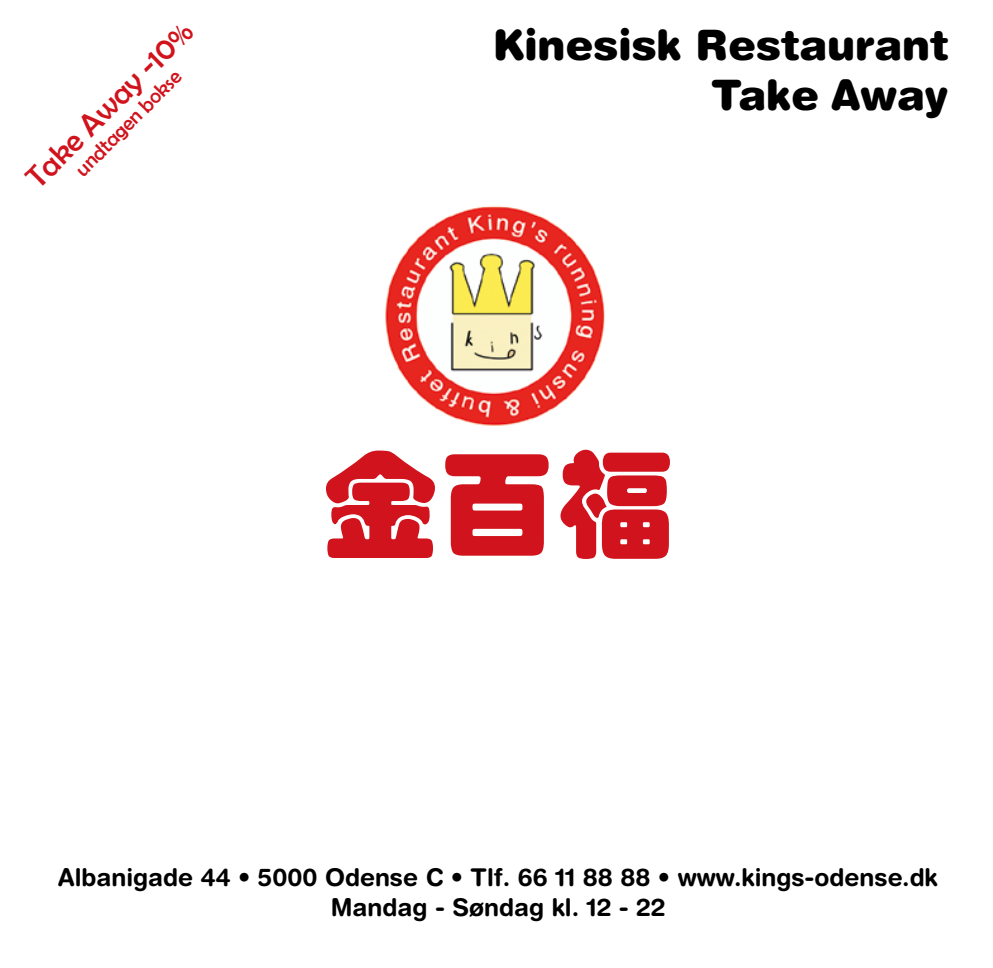
<style>
.page{position:relative;width:993px;height:968px;background:#fff}
.page>*{position:absolute;margin:0;border:0;box-sizing:border-box;transform-origin:0 0}
.t1{font:900 42px/50.4px "Helvetica Rounded LT Std";color:#000;text-align:right}
.t2{font:31.5px "Berlin Sans FB";color:#d0131c}
.t3{font:700 24.5px/29.4px "Helvetica Rounded LT Std";color:#000;text-align:center}
.t4{font:21px "Berlin Sans FB";color:#d0131c}
</style>
<div class="page">
<img style="left:385px;top:206px;width:220px;height:219px">
<svg style="left:326px;top:449px;width:343px;height:110px"></svg>
<p class="t2" style="left:19px;top:170px;width:222px;rotate:-45deg">Take Away -10%</p>
<p class="t4" style="left:70px;top:164px;width:142px;rotate:-45deg">undtagen bokse</p>
<h1 class="t1" style="left:492px;top:18px;width:457px">Kinesisk Restaurant<br>Take Away</h1>
<p class="t3" style="left:58px;top:862px;width:880px">Albanigade 44 • 5000 Odense C • Tlf. 66 11 88 88 • www.kings-odense.dk<br>Mandag - Søndag kl. 12 - 22</p>
</div>
